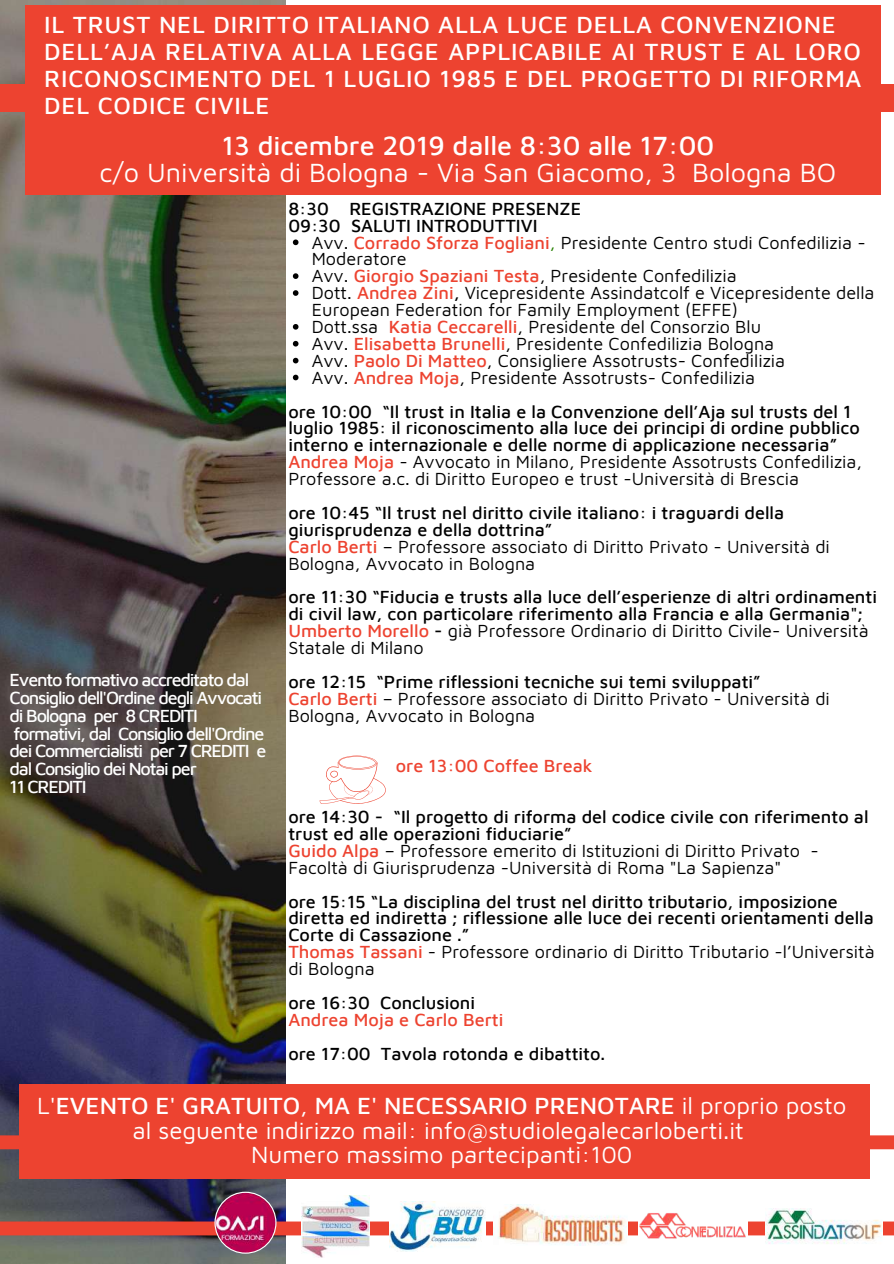
<style>
.page{position:relative;width:894px;height:1264px;background:#fff}
.page>*{position:absolute;margin:0;border:0;box-sizing:border-box;transform-origin:0 0}
.t1{font:27px "Maven Pro";color:#fff}
.t2{font:500 27px "Maven Pro";color:#fff}
.t3{font:500 24px/27px "Maven Pro";letter-spacing:.035em;color:#fff}
.t4{font:24px/24.8px "Maven Pro";color:#fff;text-align:center}
.t5{font:500 18px/17px "Maven Pro";color:#000}
.t6{font:18px/17px "Maven Pro";color:#000}
.t7{font:500 18px/17.9px "Maven Pro";letter-spacing:-.07em;color:#fff}
.t8{font:500 18px "Maven Pro";color:#ed4330}
.s1{font-weight:500;color:#ed4330}
.s2{color:#268000}
.s3{font-weight:500}
.s4{color:#ed4330}
.s5{font-weight:400}
</style>
<div class="page">
<img style="left:0;top:0;width:286px;height:1263px">
<div style="left:0;top:84px;width:893px;height:27px;background:#ed4330"></div>
<div style="left:26px;top:5px;width:854px;height:190px;background:#ed4330"></div>
<svg style="left:293px;top:239px;width:5px;height:6px"></svg>
<svg style="left:293px;top:273px;width:5px;height:6px"></svg>
<svg style="left:293px;top:290px;width:5px;height:6px"></svg>
<svg style="left:293px;top:324px;width:5px;height:5px"></svg>
<svg style="left:293px;top:341px;width:5px;height:5px"></svg>
<svg style="left:293px;top:358px;width:5px;height:5px"></svg>
<svg style="left:293px;top:375px;width:5px;height:5px"></svg>
<svg style="left:319px;top:755px;width:66px;height:49px"></svg>
<svg style="left:0;top:1191px;width:893px;height:62px"></svg>
<div style="left:638px;top:1200px;width:109px;height:48px;background:#fff"></div>
<img style="left:389px;top:1201px;width:97px;height:50px">
<img style="left:639px;top:1213px;width:106px;height:26px">
<svg style="left:0;top:1135px;width:893px;height:14px"></svg>
<div style="left:20px;top:1084px;width:849px;height:95px;background:#ed4330"></div>
<img style="left:493px;top:1204px;width:134px;height:41px">
<img style="left:765px;top:1208px;width:116px;height:37px">
<img style="left:301px;top:1195px;width:68px;height:62px">
<h2 class="t3" style="left:44px;top:11px;width:818px">IL TRUST NEL DIRITTO ITALIANO ALLA LUCE DELLA CONVENZIONE DELL’AJA RELATIVA ALLA LEGGE APPLICABILE AI TRUST E AL LORO RICONOSCIMENTO DEL 1 LUGLIO 1985 E DEL PROGETTO DI RIFORMA DEL CODICE CIVILE</h2>
<h1 class="t2" style="left:222px;top:128px;width:493px">13 dicembre 2019 dalle 8:30 alle 17:00</h1>
<h1 class="t1" style="left:100px;top:156px;width:737px">c/o Università di Bologna - Via San Giacomo, 3 Bologna BO</h1>
<p class="t5" style="left:288px;top:199px;width:294px">8:30 REGISTRAZIONE PRESENZE<br>09:30 SALUTI INTRODUTTIVI</p>
<p class="t7" style="left:10px;top:670px;width:258px">Evento formativo accreditato dal<br>Consiglio dell'Ordine degli Avvocati di Bologna per 8 CREDITI formativi, dal Consiglio dell'Ordine dei Commercialisti per 7 CREDITI e dal Consiglio dei Notai per<br>11 CREDITI</p>
<p class="t6" style="left:312px;top:233px;width:564px">Avv. <span class="s1">Corrado Sforza Fogliani</span><span class="s2">,</span> Presidente Centro studi Confedilizia - Moderatore<br>Avv. <span class="s1">Giorgio Spaziani Testa</span>, Presidente Confedilizia<br>Dott. <span class="s1">Andrea Zini</span><span class="s3">,</span> Vicepresidente Assindatcolf e Vicepresidente della European Federation for Family Employment (EFFE)<br>Dott.ssa <span class="s1">Katia Ceccarelli</span>, Presidente del Consorzio Blu<br>Avv. <span class="s1">Elisabetta Brunelli</span>, Presidente Confedilizia Bologna<br>Avv. <span class="s1">Paolo Di Matteo</span>, Consigliere Assotrusts- Confedilizia<br>Avv. <span class="s1">Andrea Moja</span>, Presidente Assotrusts- Confedilizia</p>
<p class="t5" style="left:288px;top:402px;width:575px">ore 10:00 “Il trust in Italia e la Convenzione dell’Aja sul trusts del 1 luglio 1985: il riconoscimento alla luce dei principi di ordine pubblico interno e internazionale e delle norme di applicazione necessaria” <span class="s4">Andrea Moja</span> <span class="s5">- Avvocato in Milano, Presidente Assotrusts Confedilizia, Professore a.c. di Diritto Europeo e trust -Università di Brescia</span></p>
<p class="t5" style="left:288px;top:503px;width:543px">ore 10:45 “Il trust nel diritto civile italiano: i traguardi della giurisprudenza e della dottrina”<br><span class="s4">Carlo Berti</span> <span class="s5">– Professore associato di Diritto Privato - Università di Bologna, Avvocato in Bologna</span></p>
<p class="t5" style="left:288px;top:588px;width:590px">ore 11:30 “Fiducia e trusts alla luce dell’esperienze di altri ordinamenti di civil law, con particolare riferimento alla Francia e alla Germania"; <span class="s4">Umberto Morello</span> - <span class="s5">già Professore Ordinario di Diritto Civile- Università Statale di Milano</span></p>
<p class="t6" style="left:288px;top:672px;width:543px"><span class="s3">ore 12:15 “Prime riflessioni tecniche sui temi sviluppati”<br></span><span class="s1">Carlo Berti</span> – Professore associato di Diritto Privato - Università di<br>Bologna, Avvocato in Bologna</p>
<p class="t8" style="left:396px;top:755px;width:198px">ore 13:00 Coffee Break</p>
<p class="t6" style="left:288px;top:807px;width:581px"><span class="s3">ore 14:30 - “Il progetto di riforma del codice civile con riferimento al trust ed alle operazioni fiduciarie”<br></span><span class="s1">Guido Alpa</span> – Professore emerito di Istituzioni di Diritto Privato - Facoltà di Giurisprudenza -Università di Roma "La Sapienza"</p>
<p class="t5" style="left:288px;top:892px;width:587px">ore 15:15 “La disciplina del trust nel diritto tributario, imposizione diretta ed indiretta ; riflessione alle luce dei recenti orientamenti della Corte di Cassazione .”<br><span class="s4">Thomas Tassani</span> <span class="s5">- Professore ordinario di Diritto Tributario -l’Università di Bologna</span></p>
<p class="t5" style="left:288px;top:993px;width:188px">ore 16:30 Conclusioni</p>
<p class="t8" style="left:288px;top:1008px;width:216px">Andrea Moja e Carlo Berti</p>
<p class="t5" style="left:288px;top:1044px;width:318px">ore 17:00 Tavola rotonda e dibattito.</p>
<h2 class="t4" style="left:37px;top:1092px;width:810px">L'<span class="s3">EVENTO E' GRATUITO</span>, <span class="s3">MA E' NECESSARIO PRENOTARE</span> il proprio posto al seguente indirizzo mail: info@studiolegalecarloberti.it<br>Numero massimo partecipanti:100</h2>
</div>
